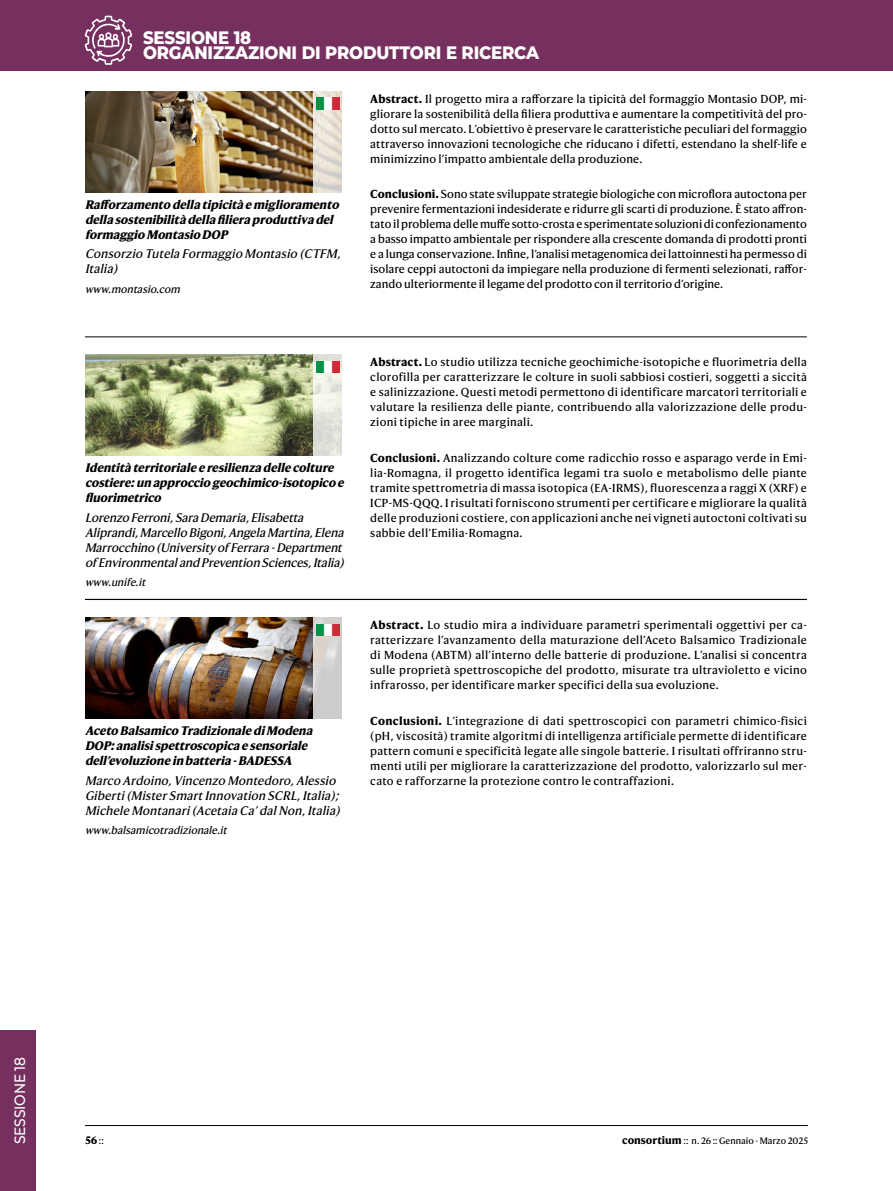
<style>
.page{position:relative;width:893px;height:1191px;background:#fff}
.page>*{position:absolute;margin:0;border:0;box-sizing:border-box;transform-origin:0 0}
.t1{font:800 18px/15px "Montserrat";letter-spacing:-.01em;color:#fff;scale:.92 1}
.t2{font:500 15px "Montserrat";letter-spacing:-.01em;color:#fff;scale:.92 1}
.t3{font:italic 12px/15px "Harding Text Web";color:#000}
.t4{font:italic 700 12px/15px "Harding Text Web";color:#000}
.t5{font:11.25px/15px "Harding Text Web";letter-spacing:.025em;color:#000;text-align:justify}
.t6{font:italic 10.5px "Harding Text Web";color:#000}
.t7{font:700 10.5px "Harding Text Web";color:#000}
.t8{font:9px "Harding Text Web";color:#000}
.s1{font-weight:700}
.s2{font-weight:400;font-size:9px}
.s3{font-weight:700;font-size:10.5px}
</style>
<div class="page">
<hr style="left:85px;top:1125px;width:723px;height:1px;background:#000">
<img style="left:85px;top:91px;width:228px;height:101px">
<img style="left:85px;top:355px;width:228px;height:101px">
<img style="left:85px;top:618px;width:228px;height:101px">
<hr style="left:85px;top:336px;width:722px;height:1px;background:#000">
<hr style="left:85px;top:599px;width:722px;height:1px;background:#000">
<svg style="left:313px;top:91px;width:29px;height:101px;background:#e3dcd2"></svg>
<svg style="left:313px;top:355px;width:29px;height:101px;background:#e5e6de"></svg>
<svg style="left:313px;top:618px;width:29px;height:101px;background:#d1cfcd"></svg>
<img style="left:316px;top:98px;width:23px;height:11px">
<img style="left:316px;top:361px;width:23px;height:12px">
<img style="left:316px;top:624px;width:23px;height:11px">
<div style="left:0;top:0;width:893px;height:71px;background:#76305f"></div>
<div style="left:0;top:1030px;width:35px;height:161px;background:#76305f"></div>
<svg style="left:85px;top:16px;width:47px;height:49px"></svg>
<h1 class="t1" style="left:143px;top:29px;width:432px">SESSIONE 18<br>ORGANIZZAZIONI DI PRODUTTORI E RICERCA</h1>
<p class="t4" style="left:85px;top:197px;width:258px">Rafforzamento della tipicità e miglioramento della sostenibilità della filiera produttiva del formaggio Montasio DOP</p>
<p class="t3" style="left:85px;top:247px;width:260px">Consorzio Tutela Formaggio Montasio (CTFM,<br>Italia)</p>
<p class="t6" style="left:85px;top:282px;width:99px">www.montasio.com</p>
<p class="t5" style="left:370px;top:92px;width:438px"><span class="s1">Abstract.</span> Il progetto mira a rafforzare la tipicità del formaggio Montasio DOP, mi&shy;gliorare la sostenibilità della filiera produttiva e aumentare la competitività del pro&shy;dotto sul mercato. L’obiettivo è preservare le caratteristiche peculiari del formaggio attraverso innovazioni tecnologiche che riducano i difetti, estendano la shelf-life e minimizzino l’impatto ambientale della produzione.</p>
<p class="t5" style="left:370px;top:187px;width:438px"><span class="s1">Conclusioni.</span> Sono state sviluppate strategie biologiche con microflora autoctona per prevenire fermentazioni indesiderate e ridurre gli scarti di produzione. È stato affron&shy;tato il problema delle muffe sotto-crosta e sperimentate soluzioni di confezionamento a basso impatto ambientale per rispondere alla crescente domanda di prodotti pronti e a lunga conservazione. Infine, l’analisi metagenomica dei lattoinnesti ha permesso di isolare ceppi autoctoni da impiegare nella produzione di fermenti selezionati, raffor&shy;zando ulteriormente il legame del prodotto con il territorio d’origine.</p>
<p class="t4" style="left:85px;top:461px;width:263px">Identità territoriale e resilienza delle colture costiere:un approccio geochimico-isotopico e fluorimetrico</p>
<p class="t3" style="left:85px;top:510px;width:264px">Lorenzo Ferroni,SaraDemaria,Elisabetta Aliprandi,Marcello Bigoni,AngelaMartina,Elena Marrocchino (University of Ferrara-Department of Environmentaland Prevention Sciences,Italia)</p>
<p class="t6" style="left:85px;top:576px;width:65px">www.unife.it</p>
<p class="t4" style="left:85px;top:723px;width:232px">Aceto Balsamico Tradizionale diModena<br>DOP:analisispettroscopica e sensoriale dell’evoluzione in batteria -BADESSA</p>
<p class="t3" style="left:85px;top:773px;width:259px">Marco Ardoino,Vincenzo Montedoro,Alessio<br>Giberti(MisterSmartInnovation SCRL,Italia);<br>Michele Montanari(Acetaia Ca’dalNon,Italia)</p>
<p class="t6" style="left:85px;top:824px;width:146px">www.balsamicotradizionale.it</p>
<p class="t5" style="left:370px;top:355px;width:438px"><span class="s1">Abstract.</span> Lo studio utilizza tecniche geochimiche-isotopiche e fluorimetria della clorofilla per caratterizzare le colture in suoli sabbiosi costieri, soggetti a siccità e salinizzazione. Questi metodi permettono di identificare marcatori territoriali e valutare la resilienza delle piante, contribuendo alla valorizzazione delle produ&shy;zioni tipiche in aree marginali.</p>
<p class="t5" style="left:370px;top:450px;width:438px"><span class="s1">Conclusioni.</span> Analizzando colture come radicchio rosso e asparago verde in Emi&shy;lia-Romagna, il progetto identifica legami tra suolo e metabolismo delle piante tramite spettrometria di massa isotopica (EA-IRMS), fluorescenza a raggi X (XRF) e ICP-MS-QQQ. I risultati forniscono strumenti per certificare e migliorare la qualità delle produzioni costiere, con applicazioni anche nei vigneti autoctoni coltivati su sabbie dell’Emilia-Romagna.</p>
<p class="t5" style="left:370px;top:618px;width:438px"><span class="s1">Abstract.</span> Lo studio mira a individuare parametri sperimentali oggettivi per ca&shy;ratterizzare l’avanzamento della maturazione dell’Aceto Balsamico Tradizionale di Modena (ABTM) all’interno delle batterie di produzione. L’analisi si concentra sulle proprietà spettroscopiche del prodotto, misurate tra ultravioletto e vicino infrarosso, per identificare marker specifici della sua evoluzione.</p>
<p class="t5" style="left:370px;top:713px;width:438px"><span class="s1">Conclusioni.</span> L’integrazione di dati spettroscopici con parametri chimico-fisici (pH, viscosità) tramite algoritmi di intelligenza artificiale permette di identificare pattern comuni e specificità legate alle singole batterie. I risultati offriranno stru&shy;menti utili per migliorare la caratterizzazione del prodotto, valorizzarlo sul mer&shy;cato e rafforzarne la protezione contro le contraffazioni.</p>
<h2 class="t2" style="left:9px;top:1144px;width:97px;rotate:-90deg">SESSIONE 18</h2>
<p class="t7" style="left:85px;top:1134px;width:20px">56 <span class="s2">::</span></p>
<p class="t8" style="left:622px;top:1135px;width:187px"><span class="s3">consortium</span> :: n. 26 :: Gennaio - Marzo 2025</p>
</div>
